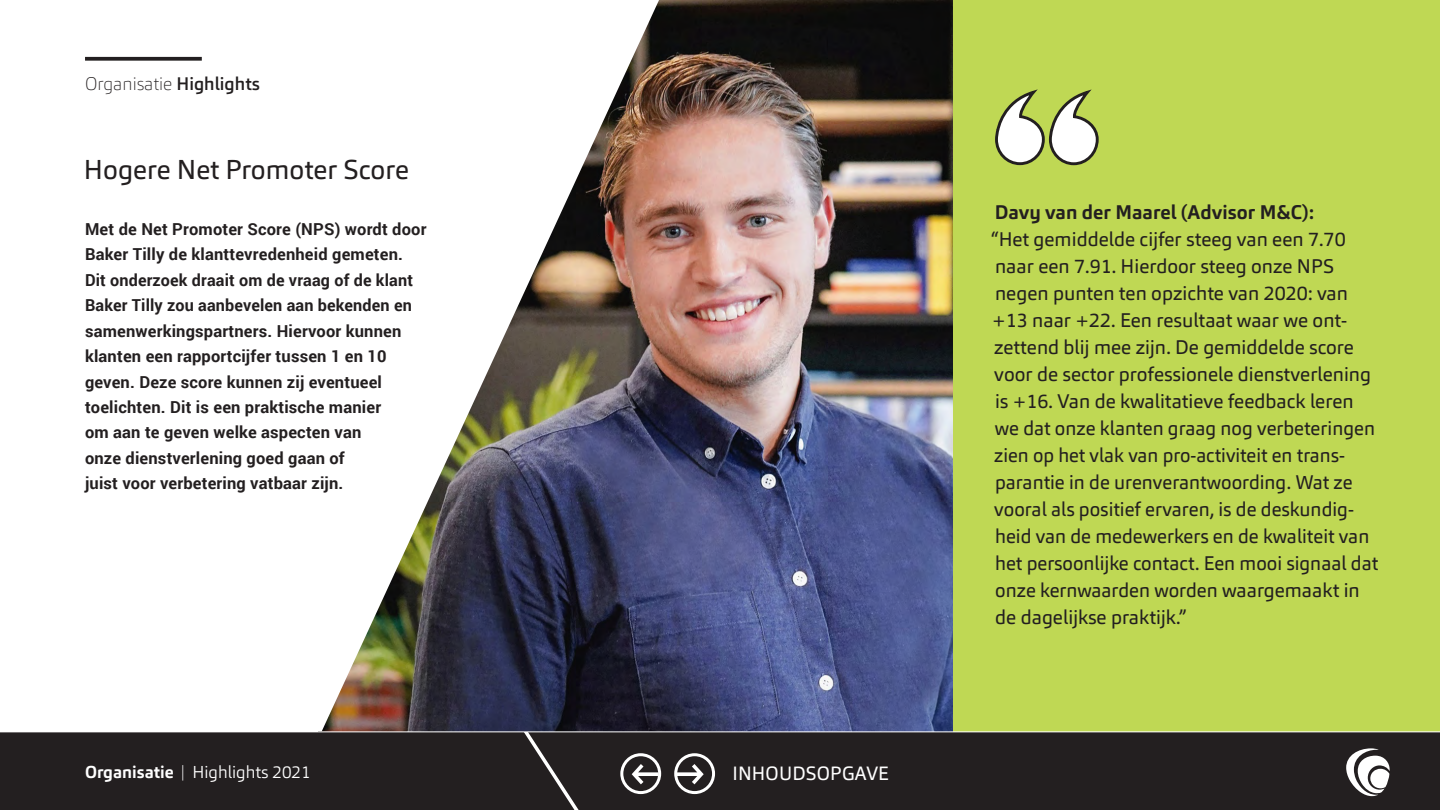
<style>
.page{position:relative;width:1440px;height:810px;background:#fff}
.page>*{position:absolute;margin:0;border:0;box-sizing:border-box;transform-origin:0 0}
.t1{font:27px "Carnac";color:#231f20}
.t2{font:19.5px/27px "Carnac";color:#231f20}
.t3{font:18.98px "Carnac";letter-spacing:.01em;color:#fff}
.t4{font:100 18px "Carnac";color:#231f20}
.t5{font:300 17.02px "Carnac";color:#fff}
.SUBHEAD_1{font:700 16.5px/25.5px "Roboto";letter-spacing:.01em;color:#231f20}
.s1{font-weight:500}
.s2{font-weight:700}
.s3{font-weight:100}
</style>
<div class="page">
<div style="left:894px;top:0;width:546px;height:731px;background:#bfd854"></div>
<img style="left:659px;top:0;width:294px;height:731px">
<svg style="left:85px;top:0;width:574px;height:731px"></svg>
<div style="left:496px;top:732px;width:944px;height:78px;background:#231f20"></div>
<div style="left:0;top:732px;width:579px;height:78px;background:#231f20"></div>
<div style="left:620px;top:753px;width:41px;height:41px;border:3px solid #fff;border-radius:50%"></div>
<svg style="left:632px;top:764px;width:27px;height:20px"></svg>
<div style="left:674px;top:753px;width:41px;height:41px;border:3px solid #fff;border-radius:50%"></div>
<svg style="left:677px;top:764px;width:27px;height:20px"></svg>
<svg style="left:1346px;top:748px;width:44px;height:48px"></svg>
<svg style="left:995px;top:92px;width:104px;height:74px"></svg>
<svg style="left:85px;top:57px;width:117px;height:4px"></svg>
<p class="t4" style="left:85px;top:72px;width:176px">Organisatie <span class="s1">Highlights</span></p>
<p class="t1" style="left:84px;top:152px;width:327px">Hogere Net Promoter Score</p>
<p class="SUBHEAD_1" style="left:85px;top:215px;width:343px">Met de Net Promoter Score (NPS) wordt door Baker Tilly de klanttevredenheid gemeten.<br>Dit onderzoek draait om de vraag of de klant Baker Tilly zou aanbevelen aan bekenden en samenwerkingspartners. Hiervoor kunnen klanten een rapportcijfer tussen 1 en 10 geven. Deze score kunnen zij eventueel toelichten. Dit is een praktische manier<br>om aan te geven welke aspecten van<br>onze dienstverlening goed gaan of<br>juist voor verbetering vatbaar zijn.</p>
<p class="t5" style="left:85px;top:761px;width:227px"><span class="s2">Organisatie</span> <span class="s3">|</span> Highlights 2021</p>
<p class="t3" style="left:732px;top:761px;width:158px">INHOUDSOPGAVE</p>
<p class="t2" style="left:991px;top:199px;width:389px"><span class="s2">Davy van der Maarel (Advisor M&amp;C):<br></span>“Het gemiddelde cijfer steeg van een 7.70 naar een 7.91. Hierdoor steeg onze NPS negen punten ten opzichte van 2020: van +13 naar +22. Een resultaat waar we ont&shy;zettend blij mee zijn. De gemiddelde score voor de sector professionele dienstverlening is +16. Van de kwalitatieve feedback leren we dat onze klanten graag nog verbeteringen zien op het vlak van pro-activiteit en trans&shy;parantie in de urenverantwoording. Wat ze vooral als positief ervaren, is de deskundig&shy;heid van de medewerkers en de kwaliteit van het persoonlijke contact. Een mooi signaal dat onze kernwaarden worden waargemaakt in de dagelijkse praktijk.”</p>
</div>
